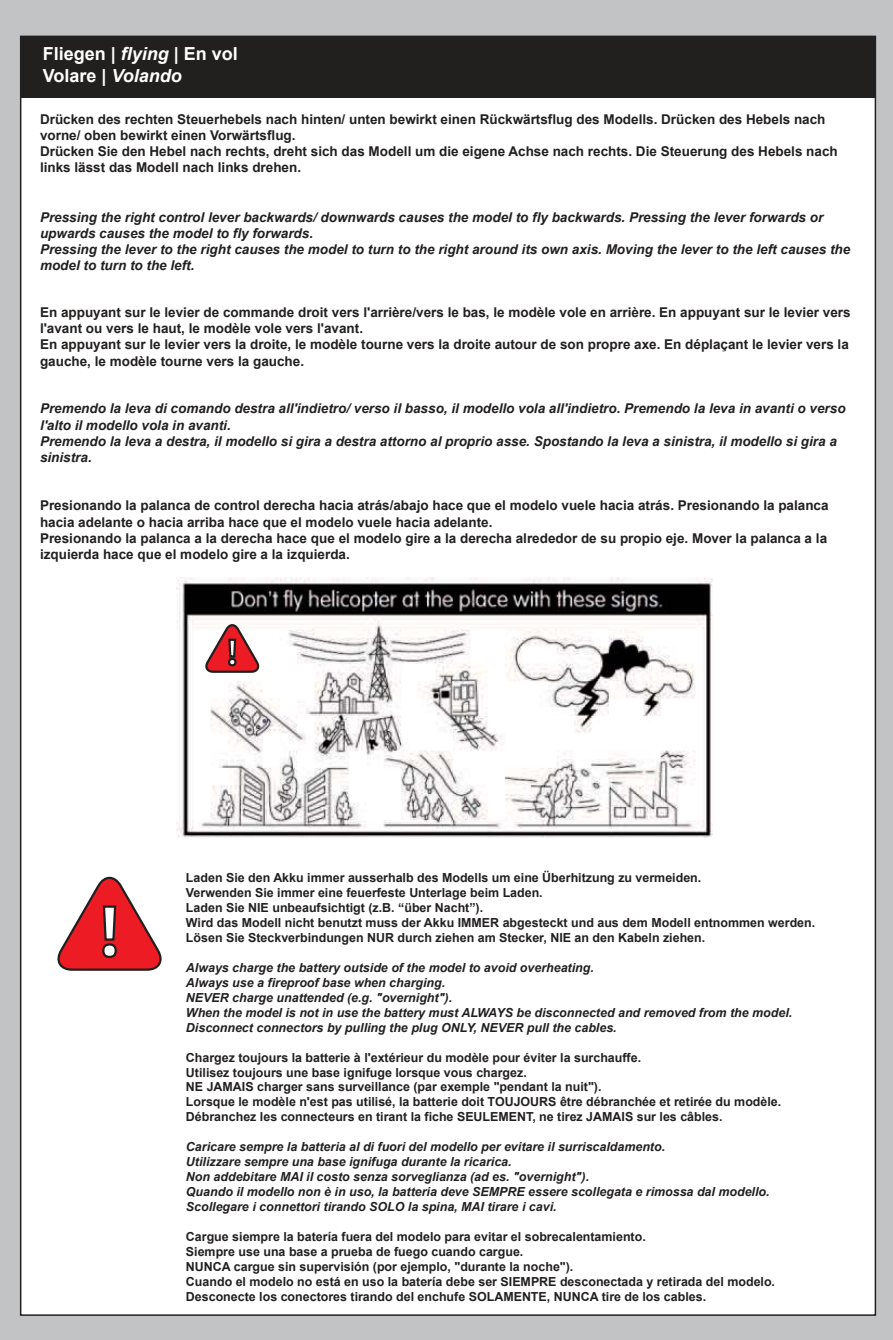
<style>
.page{position:relative;width:893px;height:1340px;background:#fff}
.page>*{position:absolute;margin:0;border:0;box-sizing:border-box;transform-origin:0 0}
.t1{font:700 18px/21.6px "Arial";color:#fff}
.t2{font:700 13.5px/16.2px "Arial";color:#221f1f}
.t3{font:italic 700 13.5px/16.2px "Arial";color:#221f1f}
.t4{font:700 12.38px/14.8px "Arial";color:#221f1f}
.t5{font:italic 700 12.38px/14.8px "Arial";color:#221f1f}
.s1{font-style:italic}
</style>
<div class="page">
<div style="left:1px;top:1px;width:892px;height:1338px;background:#c2c3c5"></div>
<div style="left:20px;top:36px;width:856px;height:1279px;background:#fff;border:1px solid #221f1f"></div>
<div style="left:21px;top:37px;width:854px;height:61px;background:#221f1f"></div>
<img style="left:176px;top:577px;width:537px;height:261px">
<svg style="left:205px;top:620px;width:58px;height:54px"></svg>
<svg style="left:57px;top:876px;width:105px;height:95px"></svg>
<h1 class="t1" style="left:43px;top:45px;width:197px">Fliegen | <span class="s1">flying</span> | En vol<br>Volare | <span class="s1">Volando</span></h1>
<p class="t2" style="left:40px;top:112px;width:799px">Dr¸cken des rechten Steuerhebels nach hinten/ unten bewirkt einen R¸ckw‰rtsflug des Modells. Dr¸cken des Hebels nach vorne/ oben bewirkt einen Vorw‰rtsflug.<br>Dr¸cken Sie den Hebel nach rechts, dreht sich das Modell um die eigene Achse nach rechts. Die Steuerung des Hebels nach links l‰sst das Modell nach links drehen.</p>
<p class="t3" style="left:40px;top:210px;width:812px">Pressing the right control lever backwards/ downwards causes the model to fly backwards. Pressing the lever forwards or upwards causes the model to fly forwards.<br>Pressing the lever to the right causes the model to turn to the right around its own axis. Moving the lever to the left causes the model to turn to the left.</p>
<p class="t2" style="left:40px;top:305px;width:812px">En appuyant sur le levier de commande droit vers l'arriËre/vers le bas, le modËle vole en arriËre. En appuyant sur le levier vers l'avant ou vers le haut, le modËle vole vers l'avant.<br>En appuyant sur le levier vers la droite, le modËle tourne vers la droite autour de son propre axe. En dÈplaÁant le levier vers la gauche, le modËle tourne vers la gauche.</p>
<p class="t3" style="left:40px;top:402px;width:807px">Premendo la leva di comando destra all'indietro/ verso il basso, il modello vola all'indietro. Premendo la leva in avanti o verso l'alto il modello vola in avanti.<br>Premendo la leva a destra, il modello si gira a destra attorno al proprio asse. Spostando la leva a sinistra, il modello si gira a sinistra.</p>
<p class="t2" style="left:40px;top:499px;width:790px">Presionando la palanca de control derecha hacia atr·s/abajo hace que el modelo vuele hacia atr·s. Presionando la palanca hacia adelante o hacia arriba hace que el modelo vuele hacia adelante.<br>Presionando la palanca a la derecha hace que el modelo gire a la derecha alrededor de su propio eje. Mover la palanca a la izquierda hace que el modelo gire a la izquierda.</p>
<p class="t4" style="left:186px;top:871px;width:631px">Laden Sie den Akku immer ausserhalb des Modells um eine ‹berhitzung zu vermeiden.<br>Verwenden Sie immer eine feuerfeste Unterlage beim Laden.<br>Laden Sie NIE unbeaufsichtigt (z.B. ì¸ber Nachtî).<br>Wird das Modell nicht benutzt muss der Akku IMMER abgesteckt und aus dem Modell entnommen werden.<br>Lˆsen Sie Steckverbindungen NUR durch ziehen am Stecker, NIE an den Kabeln ziehen.</p>
<p class="t5" style="left:186px;top:961px;width:608px">Always charge the battery outside of the model to avoid overheating.<br>Always use a fireproof base when charging.<br>NEVER charge unattended (e.g. "overnight").<br>When the model is not in use the battery must ALWAYS be disconnected and removed from the model.<br>Disconnect connectors by pulling the plug ONLY, NEVER pull the cables.</p>
<p class="t4" style="left:186px;top:1050px;width:597px">Chargez toujours la batterie ‡ l'extÈrieur du modËle pour Èviter la surchauffe.<br>Utilisez toujours une base ignifuge lorsque vous chargez.<br>NE JAMAIS charger sans surveillance (par exemple "pendant la nuit").<br>Lorsque le modËle n'est pas utilisÈ, la batterie doit TOUJOURS Ítre dÈbranchÈe et retirÈe du modËle.<br>DÈbranchez les connecteurs en tirant la fiche SEULEMENT, ne tirez JAMAIS sur les c‚bles.</p>
<p class="t5" style="left:186px;top:1140px;width:585px">Caricare sempre la batteria al di fuori del modello per evitare il surriscaldamento.<br>Utilizzare sempre una base ignifuga durante la ricarica.<br>Non addebitare MAI il costo senza sorveglianza (ad es. "overnight").<br>Quando il modello non Ë in uso, la batteria deve SEMPRE essere scollegata e rimossa dal modello.<br>Scollegare i connettori tirando SOLO la spina, MAI tirare i cavi.</p>
<p class="t4" style="left:186px;top:1230px;width:591px">Cargue siempre la baterÌa fuera del modelo para evitar el sobrecalentamiento.<br>Siempre use una base a prueba de fuego cuando cargue.<br>NUNCA cargue sin supervisiÛn (por ejemplo, "durante la noche").<br>Cuando el modelo no est· en uso la baterÌa debe ser SIEMPRE desconectada y retirada del modelo.<br>Desconecte los conectores tirando del enchufe SOLAMENTE, NUNCA tire de los cables.</p>
</div>
